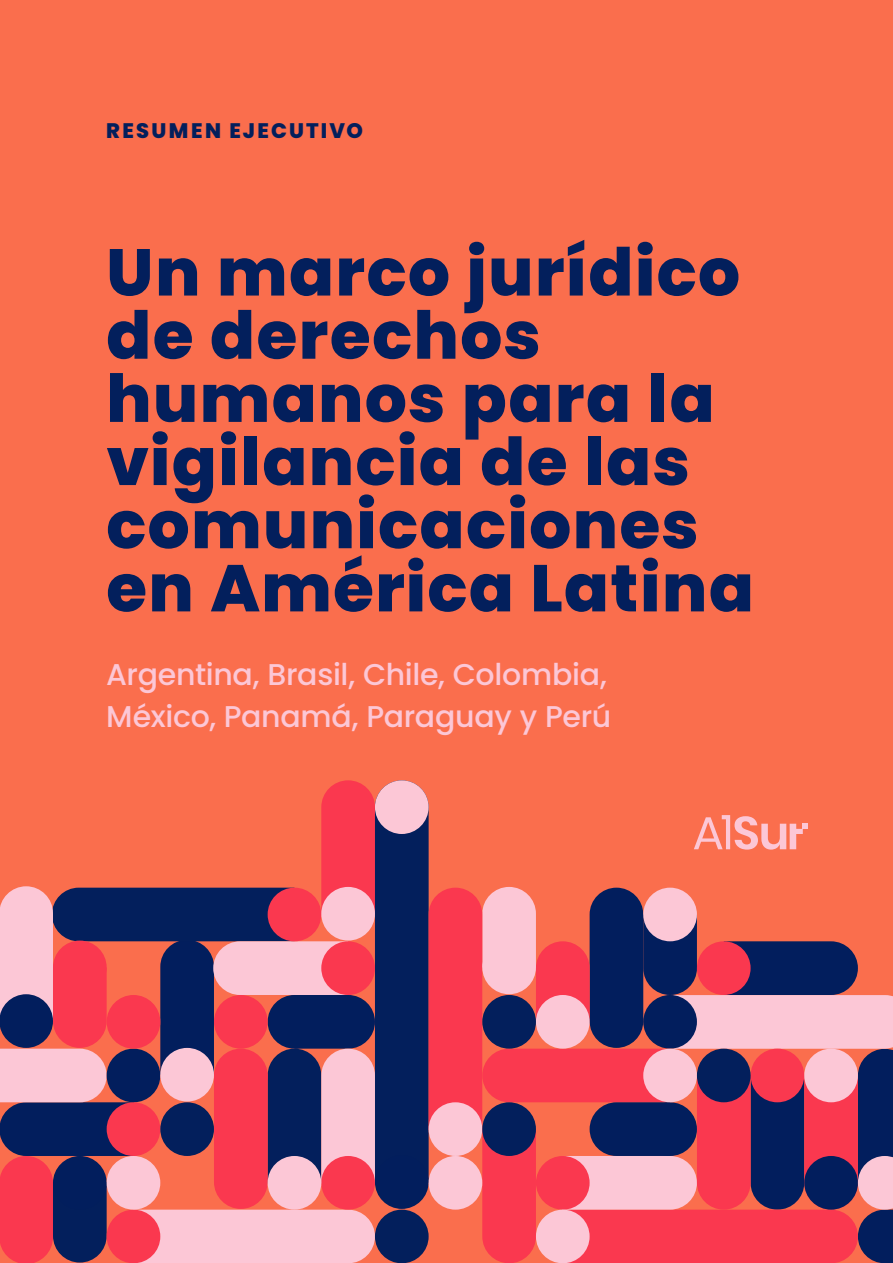
<style>
.page{position:relative;width:893px;height:1263px;background:#fa6e4d}
.page>*{position:absolute;margin:0;border:0;box-sizing:border-box;transform-origin:0 0}
.t1{font:800 66px/63.2px "Poppins";letter-spacing:.025em;color:#031f5c}
.t2{font:500 30px/42.2px "Poppins";letter-spacing:-.01em;color:#fcc7d6}
.t3{font:800 21px "Poppins";letter-spacing:.105em;color:#031f5c}
</style>
<div class="page">
<svg style="left:0;top:780px;width:893px;height:483px"></svg>
<p class="t3" style="left:106px;top:118px;width:258px">RESUMEN EJECUTIVO</p>
<p class="t1" style="left:106px;top:241px;width:649px">Un marco jurídico de derechos humanos para la vigilancia de las comunicaciones en América Latina</p>
<p class="t2" style="left:106px;top:653px;width:506px">Argentina, Brasil, Chile, Colombia,<br>México, Panamá, Paraguay y Perú</p>
</div>
